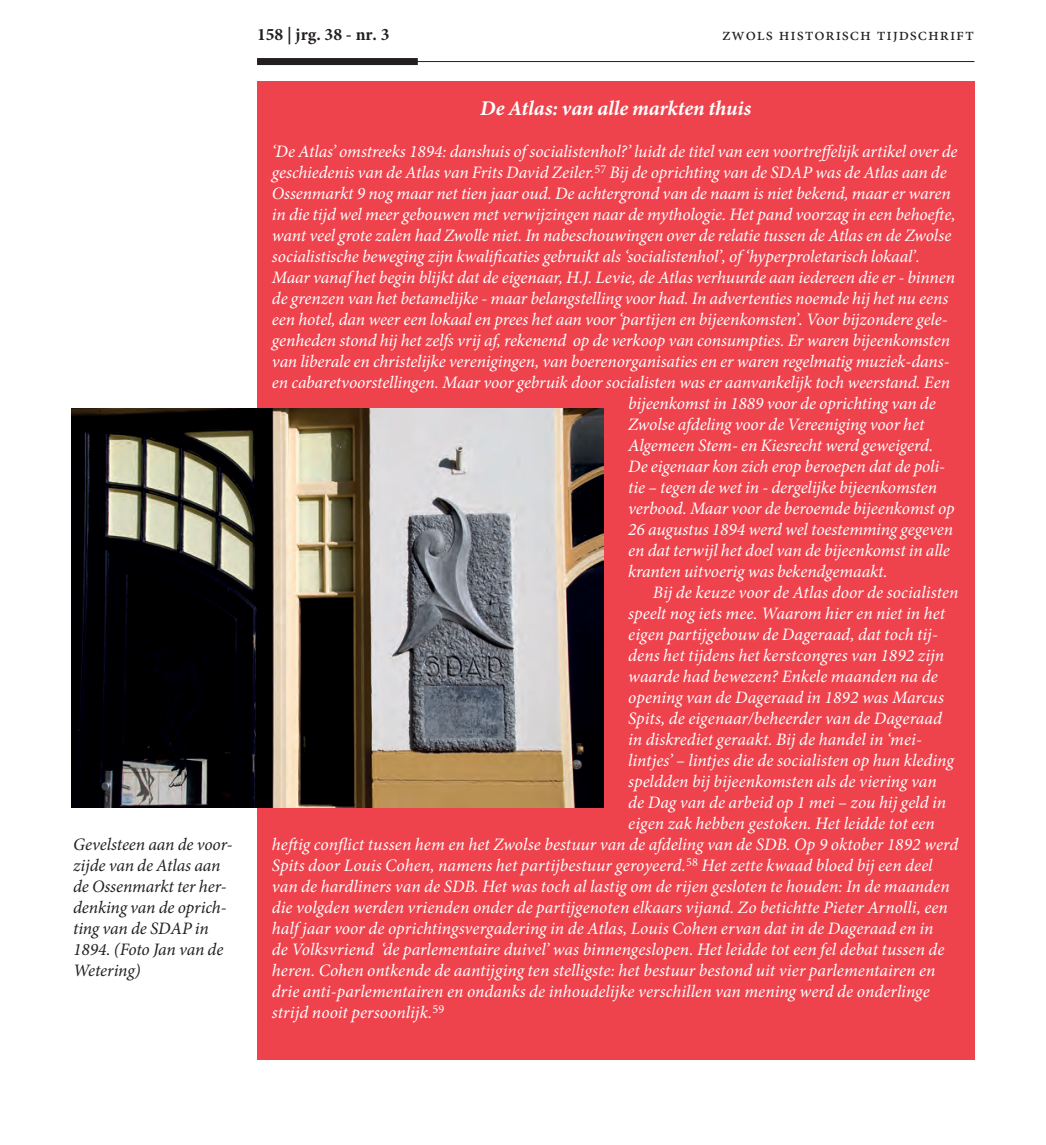
<style>
.page{position:relative;width:1046px;height:1145px;background:#fff}
.page>*{position:absolute;margin:0;border:0;box-sizing:border-box;transform-origin:0 0}
.t1{font:italic 700 21px "Minion Pro";letter-spacing:-.005em;color:#fff}
.t2{font:italic 17.5px "Minion Pro";letter-spacing:-.005em;color:#fff}
.t3{font:italic 17.5px/21px "Minion Pro";letter-spacing:-.005em;color:#231f20}
.t4{font:17.5px "Minion Pro";letter-spacing:.05em;color:#231f20}
.t5{font:700 17.5px "Minion Pro";color:#231f20}
</style>
<div class="page">
<hr style="left:257px;top:61px;width:717px;height:1px;background:#231f20">
<div style="left:257px;top:58px;width:161px;height:7px;background:#231f20"></div>
<div style="left:257px;top:81px;width:717px;height:979px;background:#ee434d"></div>
<img style="left:71px;top:409px;width:532px;height:399px">
<p class="t3" style="left:73px;top:834px;width:161px">Gevelsteen aan de voor&shy;zijde van de Atlas aan de Ossenmarkt ter her&shy;denking van de oprich&shy;ting van de SDAP in<br>1894. (Foto Jan van de<br>Wetering)</p>
<p class="t5" style="left:257px;top:22px;width:134px">158 | jrg. 38 - nr. 3</p>
<p class="t4" style="left:722px;top:24px;width:253px">zwols historisch tijdschrift</p>
<p class="t1" style="left:480px;top:93px;width:273px">De Atlas: van alle markten thuis</p>
<p class="t2" style="left:272px;top:139px;width:687px">‘De Atlas’ omstreeks 1894: danshuis of socialistenhol?’ luidt de titel van een voortreffelijk artikel over de</p>
<p class="t2" style="left:272px;top:160px;width:676px">geschiedenis van de Atlas van Frits David Zeiler.<sup>57</sup> Bij de oprichting van de SDAP was de Atlas aan de</p>
<p class="t2" style="left:272px;top:181px;width:680px">Ossenmarkt 9 nog maar net tien jaar oud. De achtergrond van de naam is niet bekend, maar er waren</p>
<p class="t2" style="left:272px;top:202px;width:685px">in die tijd wel meer gebouwen met verwijzingen naar de mythologie. Het pand voorzag in een behoefte,</p>
<p class="t2" style="left:272px;top:223px;width:681px">want veel grote zalen had Zwolle niet. In nabeschouwingen over de relatie tussen de Atlas en de Zwolse</p>
<p class="t2" style="left:272px;top:244px;width:649px">socialistische beweging zijn kwalificaties gebruikt als ‘socialistenhol’, of ‘hyperproletarisch lokaal’.</p>
<p class="t2" style="left:272px;top:265px;width:684px">Maar vanaf het begin blijkt dat de eigenaar, H.J. Levie, de Atlas verhuurde aan iedereen die er - binnen</p>
<p class="t2" style="left:272px;top:286px;width:678px">de grenzen van het betamelijke - maar belangstelling voor had. In advertenties noemde hij het nu eens</p>
<p class="t2" style="left:272px;top:307px;width:677px">een hotel, dan weer een lokaal en prees het aan voor ‘partijen en bijeenkomsten’. Voor bijzondere gele-</p>
<p class="t2" style="left:272px;top:328px;width:680px">genheden stond hij het zelfs vrij af, rekenend op de verkoop van consumpties. Er waren bijeenkomsten</p>
<p class="t2" style="left:272px;top:349px;width:679px">van liberale en christelijke verenigingen, van boerenorganisaties en er waren regelmatig muziek-dans-</p>
<p class="t2" style="left:272px;top:370px;width:679px">en cabaretvoorstellingen. Maar voor gebruik door socialisten was er aanvankelijk toch weerstand. Een</p>
<p class="t2" style="left:628px;top:391px;width:309px">bijeenkomst in 1889 voor de oprichting van de</p>
<p class="t2" style="left:628px;top:412px;width:298px">Zwolse afdeling voor de Vereeniging voor het</p>
<p class="t2" style="left:628px;top:433px;width:307px">Algemeen Stem- en Kiesrecht werd geweigerd.</p>
<p class="t2" style="left:628px;top:454px;width:318px">De eigenaar kon zich erop beroepen dat de poli-</p>
<p class="t2" style="left:628px;top:475px;width:310px">tie – tegen de wet in - dergelijke bijeenkomsten</p>
<p class="t2" style="left:628px;top:496px;width:328px">verbood. Maar voor de beroemde bijeenkomst op</p>
<p class="t2" style="left:628px;top:517px;width:326px">26 augustus 1894 werd wel toestemming gegeven</p>
<p class="t2" style="left:628px;top:538px;width:323px">en dat terwijl het doel van de bijeenkomst in alle</p>
<p class="t2" style="left:628px;top:559px;width:261px">kranten uitvoerig was bekendgemaakt.</p>
<p class="t2" style="left:653px;top:580px;width:307px">Bij de keuze voor de Atlas door de socialisten</p>
<p class="t2" style="left:628px;top:601px;width:319px">speelt nog iets mee. Waarom hier en niet in het</p>
<p class="t2" style="left:628px;top:622px;width:311px">eigen partijgebouw de Dageraad, dat toch tij-</p>
<p class="t2" style="left:628px;top:643px;width:317px">dens het tijdens het kerstcongres van 1892 zijn</p>
<p class="t2" style="left:628px;top:664px;width:311px">waarde had bewezen? Enkele maanden na de</p>
<p class="t2" style="left:628px;top:685px;width:317px">opening van de Dageraad in 1892 was Marcus</p>
<p class="t2" style="left:628px;top:706px;width:315px">Spits, de eigenaar/beheerder van de Dageraad</p>
<p class="t2" style="left:628px;top:727px;width:295px">in diskrediet geraakt. Bij de handel in ‘mei-</p>
<p class="t2" style="left:628px;top:748px;width:327px">lintjes’ – lintjes die de socialisten op hun kleding</p>
<p class="t2" style="left:628px;top:769px;width:310px">speldden bij bijeenkomsten als de viering van</p>
<p class="t2" style="left:628px;top:790px;width:320px">de Dag van de arbeid op 1 mei – zou hij geld in</p>
<p class="t2" style="left:628px;top:811px;width:308px">eigen zak hebben gestoken. Het leidde tot een</p>
<p class="t2" style="left:272px;top:832px;width:688px">heftig conflict tussen hem en het Zwolse bestuur van de afdeling van de SDB. Op 9 oktober 1892 werd</p>
<p class="t2" style="left:272px;top:853px;width:662px">Spits door Louis Cohen, namens het partijbestuur geroyeerd.<sup>58</sup> Het zette kwaad bloed bij een deel</p>
<p class="t2" style="left:272px;top:874px;width:679px">van de hardliners van de SDB. Het was toch al lastig om de rijen gesloten te houden: In de maanden</p>
<p class="t2" style="left:272px;top:895px;width:677px">die volgden werden vrienden onder de partijgenoten elkaars vijand. Zo betichtte Pieter Arnolli, een</p>
<p class="t2" style="left:272px;top:916px;width:663px">half jaar voor de oprichtingsvergadering in de Atlas, Louis Cohen ervan dat in de Dageraad en in</p>
<p class="t2" style="left:272px;top:937px;width:674px">de Volksvriend ‘de parlementaire duivel’ was binnengeslopen. Het leidde tot een fel debat tussen de</p>
<p class="t2" style="left:272px;top:958px;width:665px">heren. Cohen ontkende de aantijging ten stelligste: het bestuur bestond uit vier parlementairen en</p>
<p class="t2" style="left:272px;top:979px;width:659px">drie anti-parlementairen en ondanks de inhoudelijke verschillen van mening werd de onderlinge</p>
<p class="t2" style="left:272px;top:1000px;width:174px">strijd nooit persoonlijk.<sup>59</sup></p>
</div>
